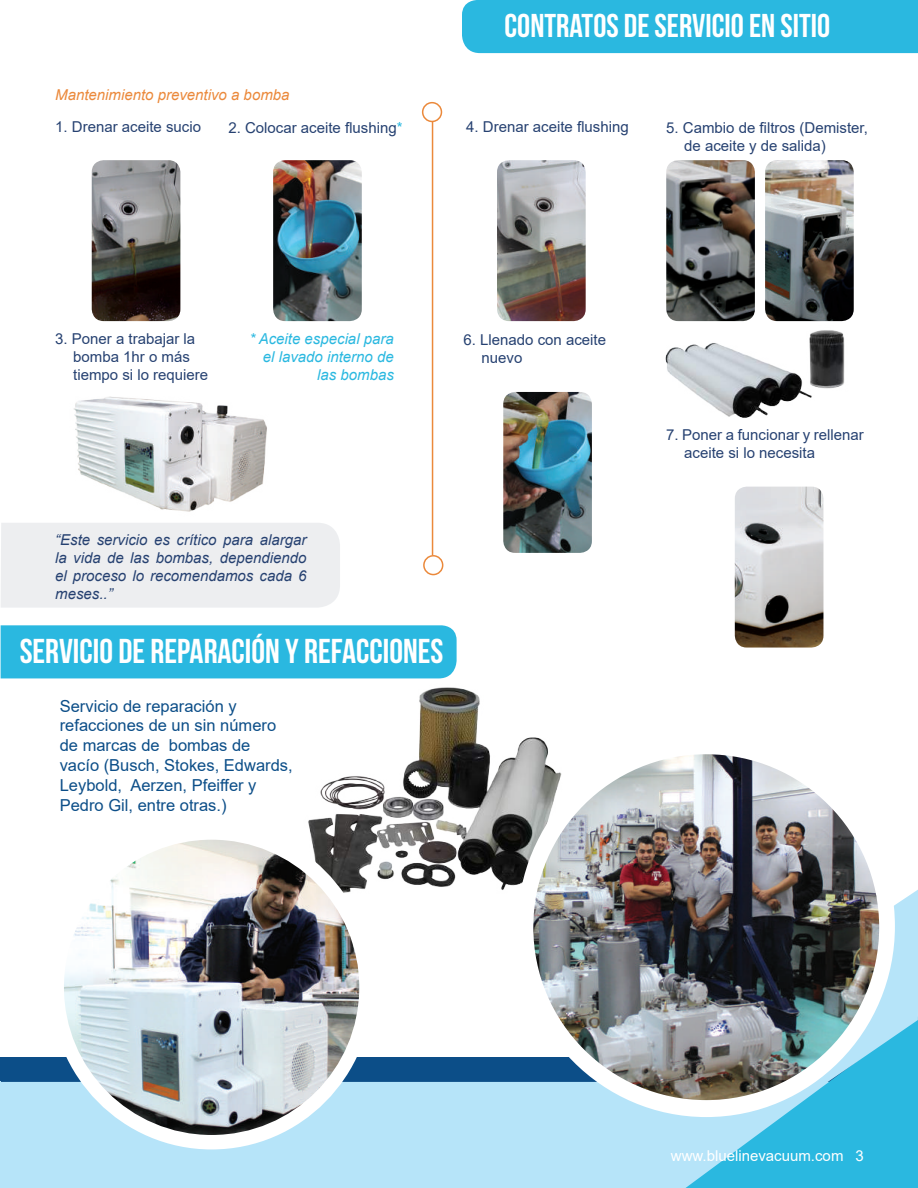
<style>
.page{position:relative;width:918px;height:1188px;background:#fff}
.page>*{position:absolute;margin:0;border:0;box-sizing:border-box;transform-origin:0 0}
.t1{font:34.5px "Bebas Neue";color:#fff}
.t2{font:33px "Bebas Neue";color:#fff}
.t3{font:16.5px/19.8px "Arial";color:#0c4e88}
.t4{font:15px/18px "Arial";color:#264171}
.t5{font:italic 15px/18px "Arial";color:#264171;text-align:justify}
.t6{font:italic 15px/18px "Arial";color:#2ab8e0;text-align:right}
.t7{font:italic 15px "Arial";color:#eb893b}
.t8{font:15px "Arial";color:#fff}
.s1{color:#2ab8e0}
</style>
<div class="page">
<div style="left:1px;top:1057px;width:917px;height:56px;background:#0c4e88"></div>
<div style="left:1px;top:1082px;width:685px;height:106px;background:#b6e4f9"></div>
<div style="left:686px;top:1168px;width:232px;height:20px;background:#2ab8e0"></div>
<svg style="left:556px;top:890px;width:362px;height:278px;background:#75ceeb"></svg>
<hr style="left:0;top:1057px;width:1px;height:56px;background:#0c4e88">
<hr style="left:0;top:1082px;width:1px;height:106px;background:#b6e4f9">
<div style="left:462px;top:0;width:456px;height:53px;background:#2ab8e0"></div>
<div style="left:1px;top:625px;width:456px;height:53px;background:#2ab8e0"></div>
<img style="left:308px;top:687px;width:254px;height:206px">
<div style="left:1px;top:523px;width:339px;height:85px;background:#edeef0"></div>
<div style="left:51px;top:824px;width:322px;height:325px;background:#fff;border-radius:50%"></div>
<div style="left:518px;top:735px;width:377px;height:382px;background:#fff;border-radius:50%"></div>
<img style="left:64px;top:840px;width:295px;height:295px;border-radius:148px">
<img style="left:533px;top:754px;width:346px;height:346px;border-radius:173px">
<img style="left:92px;top:160px;width:88px;height:161px">
<img style="left:74px;top:396px;width:193px;height:116px">
<img style="left:273px;top:160px;width:89px;height:161px">
<img style="left:666px;top:160px;width:89px;height:161px">
<img style="left:765px;top:160px;width:89px;height:161px">
<img style="left:503px;top:392px;width:89px;height:161px">
<img style="left:735px;top:487px;width:88px;height:161px">
<img style="left:497px;top:160px;width:89px;height:161px">
<hr style="left:432px;top:121px;width:1px;height:434px;background:#eb893b">
<div style="left:422px;top:102px;width:20px;height:20px;border:2px solid #eb893b;border-radius:50%"></div>
<div style="left:423px;top:555px;width:20px;height:20px;border:2px solid #eb893b;border-radius:50%"></div>
<img style="left:665px;top:343px;width:147px;height:75px">
<img style="left:794px;top:308px;width:60px;height:83px">
<p class="t7" style="left:55px;top:85px;width:236px">Mantenimiento preventivo a bomba</p>
<p class="t4" style="left:55px;top:118px;width:147px">1. Drenar aceite sucio</p>
<p class="t4" style="left:228px;top:119px;width:176px">2. Colocar aceite flushing<span class="s1">*</span></p>
<h2 class="t2" style="left:505px;top:7px;width:327px">CONTRATOS DE SERVICIO EN SITIO</h2>
<p class="t4" style="left:466px;top:118px;width:164px">4. Drenar aceite flushing</p>
<p class="t4" style="left:684px;top:119px;width:185px;text-indent:-18px">5. Cambio de filtros (Demister, de aceite y de salida)</p>
<p class="t4" style="left:73px;top:330px;width:137px;text-indent:-18px">3. Poner a trabajar la bomba 1hr o más tiempo si lo requiere</p>
<p class="t6" style="left:249px;top:330px;width:146px">* Aceite especial para el lavado interno de las bombas</p>
<p class="t4" style="left:482px;top:331px;width:126px;text-indent:-18px">6. Llenado con aceite nuevo</p>
<p class="t5" style="left:55px;top:531px;width:253px">“Este servicio es crítico para alargar la vida de las bombas, dependiendo el proceso lo recomendamos cada 6 meses..”</p>
<h1 class="t1" style="left:20px;top:633px;width:425px">SERVICIO DE REPARACIÓN Y REFACCIONES</h1>
<p class="t3" style="left:60px;top:696px;width:234px">Servicio de reparación y refacciones de un sin número de marcas de bombas de vacío (Busch, Stokes, Edwards,<br>Leybold, Aerzen, Pfeiffer y<br>Pedro Gil, entre otras.)</p>
<p class="t4" style="left:684px;top:426px;width:181px;text-indent:-18px">7. Poner a funcionar y rellenar aceite si lo necesita</p>
<p class="t8" style="left:671px;top:1146px;width:195px">www.bluelinevacuum.com 3</p>
</div>
